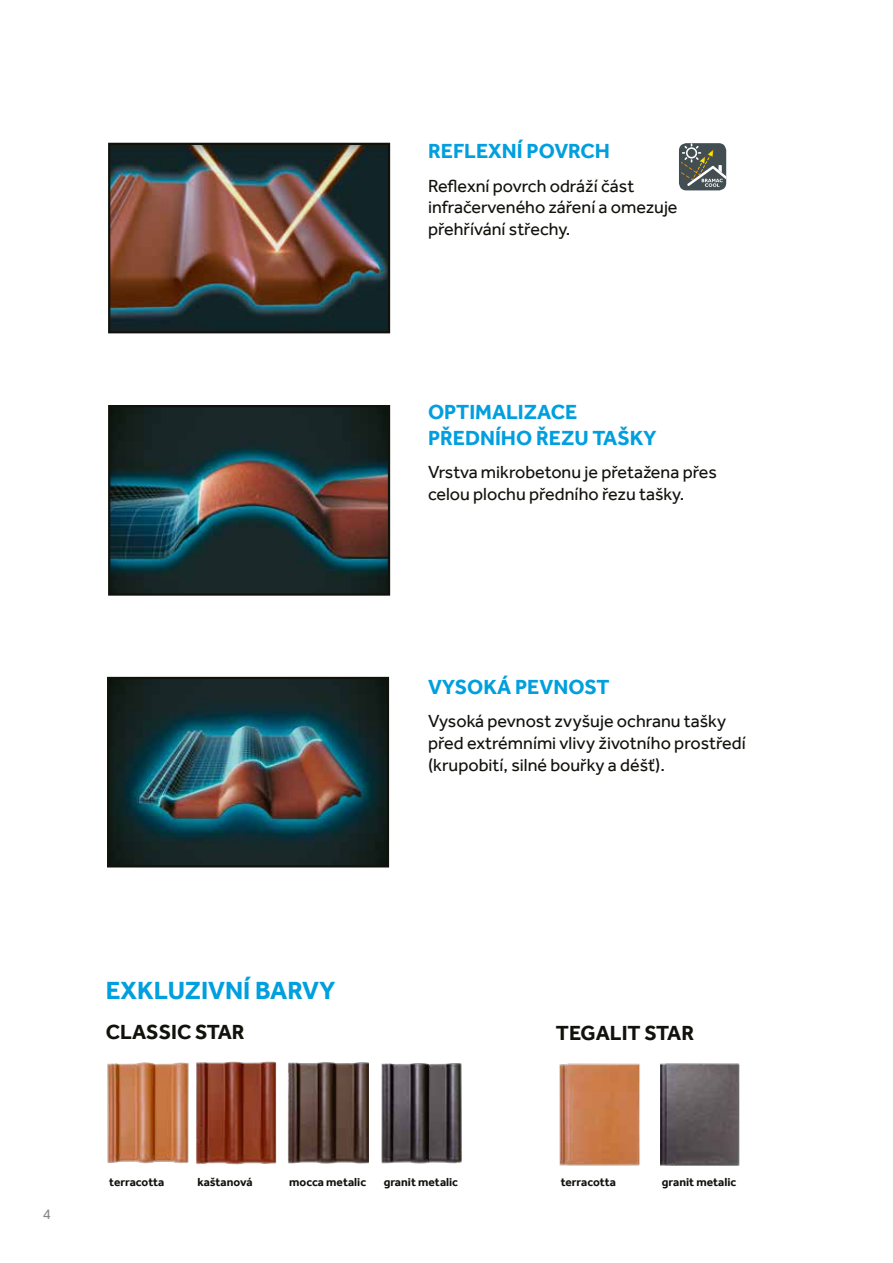
<style>
.page{position:relative;width:893px;height:1263px;background:#fff}
.page>*{position:absolute;margin:0;border:0;box-sizing:border-box;transform-origin:0 0}
.t1{font:700 25.5px "Effra";color:#009fde}
.t2{font:700 21px/25.2px "Effra";color:#009fde}
.t3{font:700 21px "Effra";color:#12120d}
.t4{font:18px/21.6px "Effra";color:#12120d}
.t5{font:15px "Effra";color:#898784}
.t6{font:700 12px "Effra";color:#12120d}
</style>
<div class="page">
<img style="left:110px;top:680px;width:276px;height:184px">
<div style="left:107px;top:677px;width:282px;height:190px;border:2px solid #12120d"></div>
<img style="left:111px;top:408px;width:276px;height:185px">
<div style="left:108px;top:405px;width:282px;height:191px;border:2px solid #12120d"></div>
<img style="left:111px;top:146px;width:276px;height:184px">
<div style="left:108px;top:143px;width:282px;height:190px;border:2px solid #12120d"></div>
<div style="left:679px;top:143px;width:47px;height:47px;background:#434e52;border-radius:8px"></div>
<svg style="left:681px;top:143px;width:45px;height:44px"></svg>
<img style="left:560px;top:1063px;width:80px;height:103px">
<img style="left:196px;top:1061px;width:80px;height:103px">
<img style="left:288px;top:1062px;width:80px;height:102px">
<img style="left:107px;top:1062px;width:82px;height:102px">
<img style="left:382px;top:1063px;width:80px;height:101px">
<img style="left:661px;top:1063px;width:79px;height:103px">
<p class="t2" style="left:428px;top:138px;width:183px">REFLEXNÍ POVRCH</p>
<p class="t4" style="left:428px;top:175px;width:251px">Reflexní povrch odráží část infračerveného záření a omezuje přehřívání střechy.</p>
<p class="t2" style="left:428px;top:400px;width:230px">OPTIMALIZACE<br>PŘEDNÍHO ŘEZU TAŠKY</p>
<p class="t4" style="left:428px;top:461px;width:290px">Vrstva mikrobetonu je přetažena přes celou plochu předního řezu tašky.</p>
<p class="t2" style="left:428px;top:674px;width:183px">VYSOKÁ PEVNOST</p>
<p class="t4" style="left:428px;top:710px;width:319px">Vysoká pevnost zvyšuje ochranu tašky před extrémními vlivy životního prostředí (krupobití, silné bouřky a déšť).</p>
<p class="t5" style="left:43px;top:1205px;width:10px">4</p>
<h1 class="t1" style="left:106px;top:975px;width:231px">EXKLUZIVNÍ BARVY</h1>
<p class="t3" style="left:106px;top:1019px;width:140px">CLASSIC STAR</p>
<p class="t3" style="left:556px;top:1020px;width:140px">TEGALIT STAR</p>
<p class="t6" style="left:109px;top:1174px;width:57px">terracotta</p>
<p class="t6" style="left:197px;top:1174px;width:57px">kaštanová</p>
<p class="t6" style="left:289px;top:1174px;width:78px">mocca metalic</p>
<p class="t6" style="left:384px;top:1174px;width:76px">granit metalic</p>
<p class="t6" style="left:561px;top:1174px;width:57px">terracotta</p>
<p class="t6" style="left:662px;top:1174px;width:76px">granit metalic</p>
</div>
